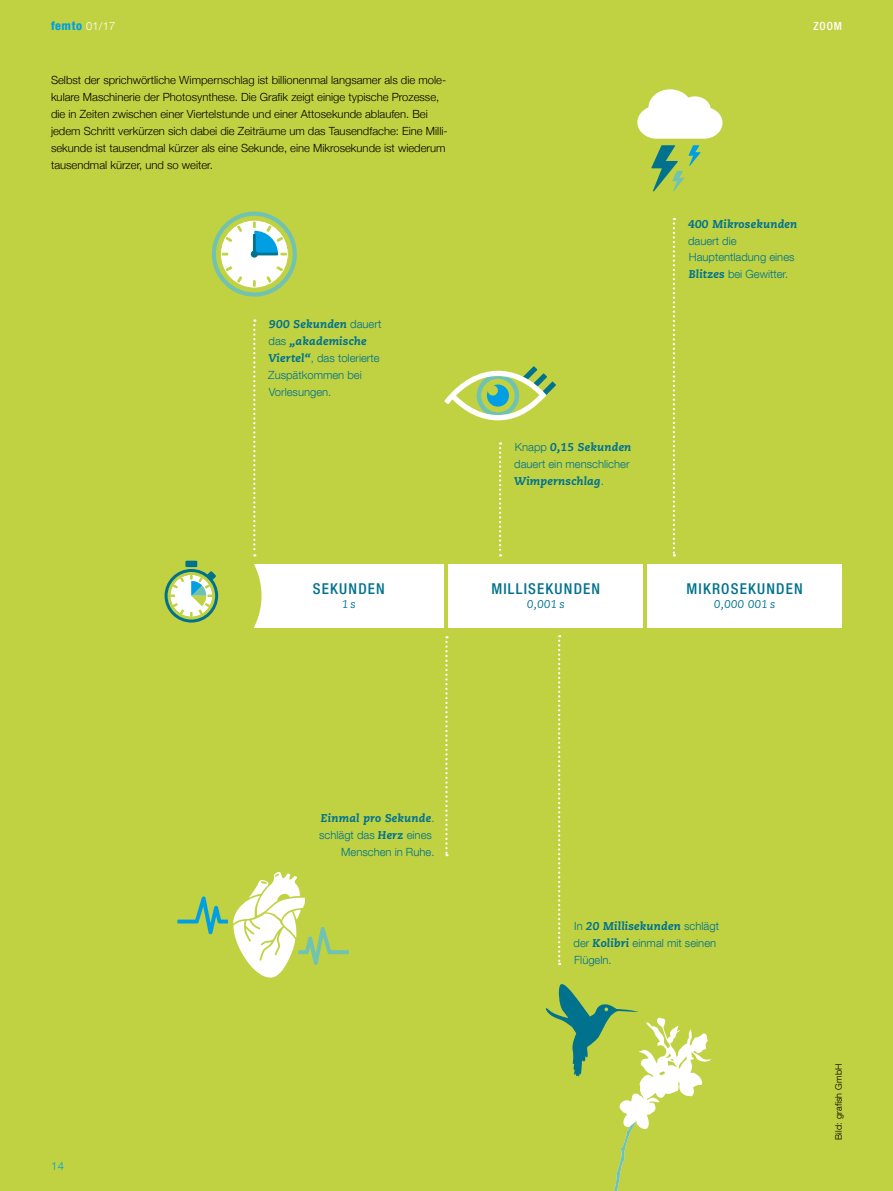
<style>
.page{position:relative;width:893px;height:1191px;background:#c0d242}
.page>*{position:absolute;margin:0;border:0;box-sizing:border-box;transform-origin:0 0}
.t1{font:15px "Desy Neue Helvetica 67 Cond M";letter-spacing:.08em;color:#00728e}
.t2{font:12px "Desy Neue Helvetica 87 Cond H";letter-spacing:.05em;color:#009fe3}
.t3{font:300 11.25px/16.8px "Helvetica Neue";color:#000}
.t4{font:300 11.25px/16.8px "Desy Neue Helvetica 45";color:#00728e}
.t5{font:italic 800 11.25px/16.8px "Caecilia LT Std";letter-spacing:.02em;color:#00728e}
.t6{font:italic 11.25px "Caecilia LT Std";letter-spacing:.04em;color:#00728e}
.t7{font:11.25px "Desy Neue Helvetica 67 Cond M";color:#fff}
.t8{font:300 11.25px "Desy Neue Helvetica 45";color:#009fe3}
.t9{font:300 9px "Desy Neue Helvetica 45";letter-spacing:.02em;color:#000}
.s1{font-family:"Desy Neue Helvetica 45";font-weight:300;font-size:11.25px;color:#fff}
.s2{font-family:"Desy Neue Helvetica 45";font-weight:300;font-style:normal}
.s3{font-family:"Caecilia LT Std";font-weight:800;font-style:italic}
</style>
<div class="page">
<svg style="left:545px;top:984px;width:166px;height:207px"></svg>
<svg style="left:637px;top:89px;width:85px;height:50px"></svg>
<svg style="left:651px;top:145px;width:49px;height:46px"></svg>
<svg style="left:177px;top:872px;width:172px;height:105px"></svg>
<svg style="left:444px;top:366px;width:112px;height:54px"></svg>
<div style="left:253px;top:564px;width:191px;height:63px;background:#fff"></div>
<div style="left:647px;top:564px;width:195px;height:63px;background:#fff"></div>
<div style="left:449px;top:564px;width:194px;height:63px;background:#fff"></div>
<div style="left:121px;top:525px;width:140px;height:141px;background:#c0d242;border-radius:50%"></div>
<div style="left:165px;top:569px;width:53px;height:53px;border:3px solid #00728e;border-radius:50%"></div>
<div style="left:185px;top:560px;width:12px;height:7px;background:#00728e"></div>
<svg style="left:170px;top:571px;width:46px;height:46px"></svg>
<svg style="left:558px;top:635px;width:2px;height:330px"></svg>
<svg style="left:499px;top:442px;width:2px;height:114px"></svg>
<svg style="left:673px;top:218px;width:2px;height:338px"></svg>
<svg style="left:445px;top:636px;width:3px;height:220px"></svg>
<svg style="left:253px;top:319px;width:2px;height:237px"></svg>
<svg style="left:220px;top:220px;width:69px;height:68px"></svg>
<div style="left:253px;top:234px;width:3px;height:21px;border:1px solid #00728e"></div>
<div style="left:253px;top:253px;width:25px;height:2px;border:1px solid #00728e"></div>
<div style="left:212px;top:212px;width:85px;height:84px;border:4px solid #70c2b2;border-radius:50%"></div>
<div style="left:251px;top:250px;width:7px;height:8px;background:#00728e;border-radius:50%"></div>
<p class="t2" style="left:51px;top:18px;width:66px">femto <span class="s1">01/17</span></p>
<p class="t7" style="left:814px;top:19px;width:30px">ZOOM</p>
<p class="t3" style="left:51px;top:71px;width:398px">Selbst der sprichwörtliche Wimpernschlag ist billionenmal langsamer als die mole&shy;kulare Maschinerie der Photosynthese. Die Grafik zeigt einige typische Prozesse, die in Zeiten zwischen einer Viertelstunde und einer Attosekunde ablaufen. Bei jedem Schritt verkürzen sich dabei die Zeiträume um das Tausendfache: Eine Milli&shy;sekunde ist tausendmal kürzer als eine Sekunde, eine Mikrosekunde ist wiederum tausendmal kürzer, und so weiter.</p>
<p class="t5" style="left:269px;top:316px;width:114px">900 Sekunden <span class="s2">dauert das</span> „akademische</p>
<p class="t4" style="left:268px;top:349px;width:113px"><span class="s3">Viertel“</span>, das tolerierte<br>Zuspätkommen bei<br>Vorlesungen.</p>
<h1 class="t1" style="left:313px;top:580px;width:74px">SEKUNDEN</h1>
<p class="t6" style="left:342px;top:597px;width:15px">1s</p>
<p class="t5" style="left:515px;top:439px;width:118px"><span class="s2">Knapp</span> 0,15 Sekunden</p>
<p class="t4" style="left:514px;top:455px;width:117px">dauert ein menschlicher</p>
<p class="t5" style="left:514px;top:472px;width:91px">Wimpernschlag<span class="s2">.</span></p>
<h1 class="t1" style="left:491px;top:580px;width:110px">MILLISEKUNDEN</h1>
<p class="t6" style="left:527px;top:597px;width:39px">0,001 s</p>
<p class="t5" style="left:688px;top:215px;width:111px">400 Mikrosekunden</p>
<p class="t4" style="left:688px;top:232px;width:108px">dauert die<br>Hauptentladung eines<br><span class="s3">Blitzes</span> bei Gewitter.</p>
<h1 class="t1" style="left:686px;top:580px;width:118px">MIKROSEKUNDEN</h1>
<p class="t6" style="left:714px;top:597px;width:63px">0,000 001 s</p>
<p class="t8" style="left:51px;top:1158px;width:15px">14</p>
<p class="t5" style="left:321px;top:810px;width:115px">Einmal pro Sekunde<span class="s2">.</span></p>
<p class="t4" style="left:319px;top:826px;width:117px;text-align:right">schlägt das <span class="s3">Herz</span> eines<br>Menschen in Ruhe.</p>
<p class="t5" style="left:574px;top:918px;width:146px"><span class="s2">In</span> 20 Millisekunden <span class="s2">schlägt</span></p>
<p class="t4" style="left:574px;top:934px;width:144px">der <span class="s3">Kolibri</span> einmal mit seinen<br>Flügeln.</p>
<p class="t9" style="left:833px;top:1140px;width:78px;rotate:-90deg">Bild: grafish GmbH</p>
</div>
